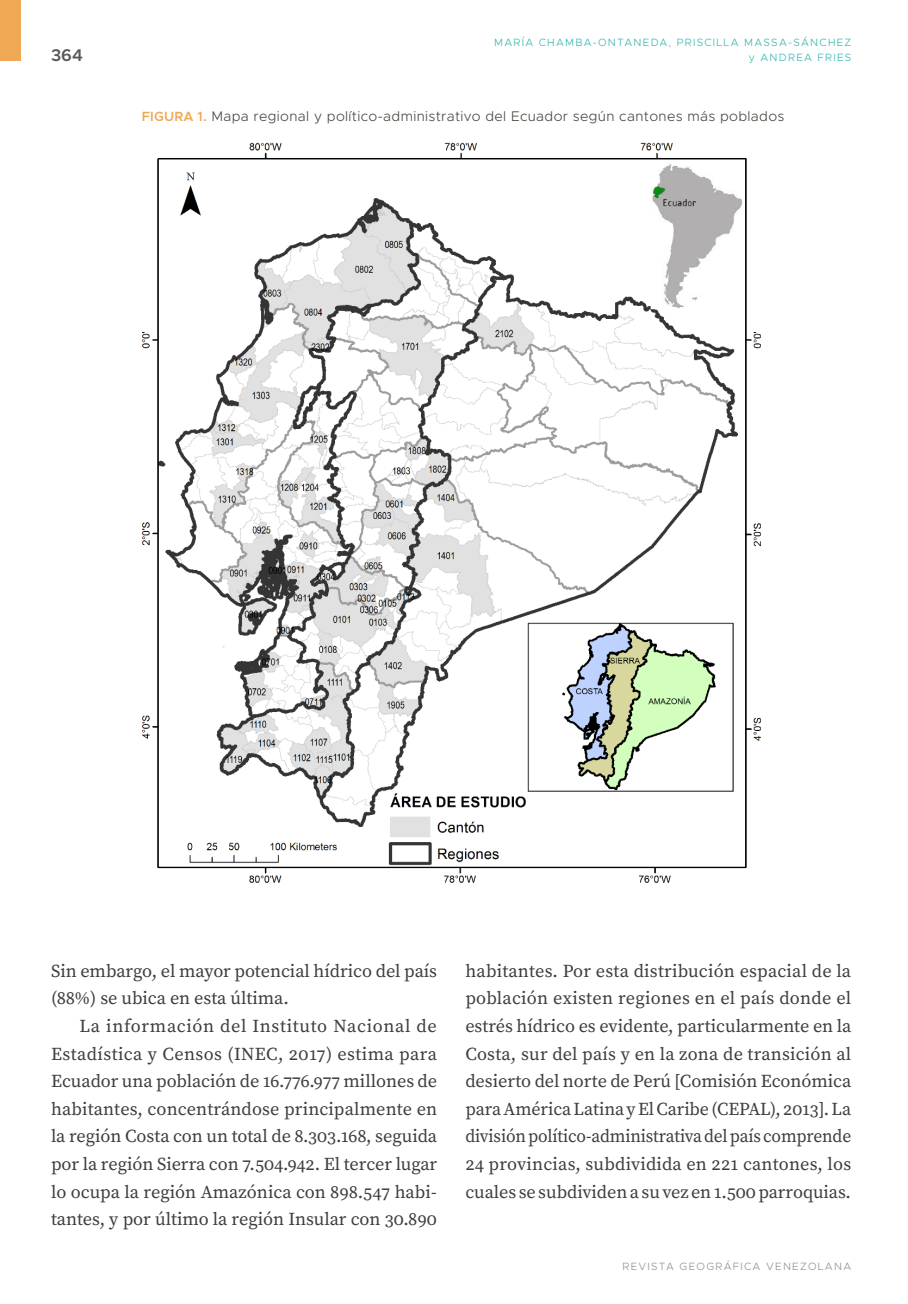
<style>
.page{position:relative;width:908px;height:1304px;background:#fff}
.page>*{position:absolute;margin:0;border:0;box-sizing:border-box;transform-origin:0 0}
.t1{font:18.2px/27.6px "Source Serif Pro";color:#3e3e3f;text-align:justify}
.t2{font:600 17px "Metropolis";color:#57585a}
.t3{font:300 14px "Metropolis";letter-spacing:.025em;color:#474841}
.t4{font:300 10.6px "Metropolis";letter-spacing:.12em;color:#2fb6b0}
.t5{font:300 10.6px "Metropolis";letter-spacing:.12em;color:#929086}
.s1{font-weight:600;font-size:13.4px;color:#efa954}
</style>
<div class="page">
<div style="left:0;top:0;width:21px;height:61px;background:#efa954"></div>
<img style="left:143px;top:142px;width:617px;height:741px">
<p class="t4" style="left:494px;top:36px;width:358px">MARÍA CHAMBA-ONTANEDA, PRISCILLA MASSA-SÁNCHEZ</p>
<p class="t2" style="left:51px;top:44px;width:33px">364</p>
<p class="t4" style="left:748px;top:50px;width:104px">y ANDREA FRIES</p>
<p class="t3" style="left:142px;top:107px;width:644px"><span class="s1">FIGURA 1.</span> Mapa regional y político-administrativo del Ecuador según cantones más poblados</p>
<p class="t1" style="left:51px;top:958px;width:387px">Sin embargo, el mayor potencial hídrico del país (88%) se ubica en esta última.</p>
<p class="t1" style="left:51px;top:1013px;width:387px;text-indent:28px">La información del Instituto Nacional de Estadística y Censos (INEC, 2017) estima para Ecuador una población de 16.776.977 millones de habitantes, concentrándose principalmente en la región Costa con un total de 8.303.168, seguida por la región Sierra con 7.504.942. El tercer lugar lo ocupa la región Amazónica con 898.547 habi&shy;tantes, y por último la región Insular con 30.890</p>
<p class="t1" style="left:465px;top:958px;width:387px">habitantes. Por esta distribución espacial de la población existen regiones en el país donde el estrés hídrico es evidente, particularmente en la Costa, sur del país y en la zona de transición al desierto del norte de Perú [Comisión Económica para América Latina y El Caribe (CEPAL), 2013]. La división político-administrativa del país comprende 24 provincias, subdividida en 221 cantones, los cuales se subdividen a su vez en 1.500 parroquias.</p>
<p class="t5" style="left:622px;top:1259px;width:230px">REVISTA GEOGRÁFICA VENEZOLANA</p>
</div>
